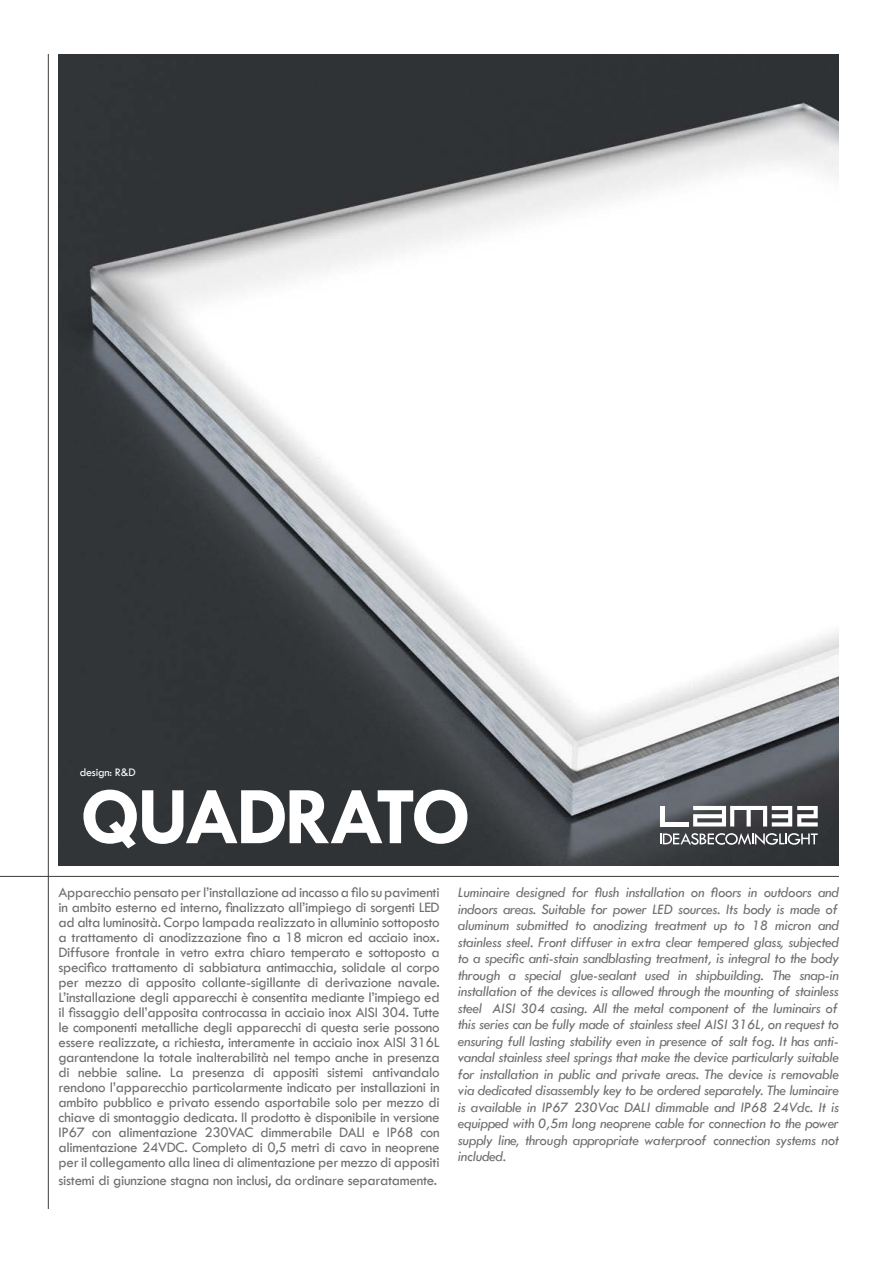
<style>
.page{position:relative;width:893px;height:1263px;background:#fff}
.page>*{position:absolute;margin:0;border:0;box-sizing:border-box;transform-origin:0 0}
.t1{font:700 82.5px "Tw Cen";letter-spacing:-.05em;color:#fff}
.t2{font:15px/15px "Tw Cen";letter-spacing:-.02em;color:#706f6f;text-align:justify}
.t3{font:italic 15px/16.5px "Tw Cen";letter-spacing:-.02em;color:#706f6f;text-align:justify}
.t4{font:12px "Tw Cen";letter-spacing:-.02em;color:#fff}
</style>
<div class="page">
<img style="left:59px;top:54px;width:780px;height:811px">
<hr style="left:0;top:876px;width:839px;height:1px;background:#3c3c3b">
<hr style="left:48px;top:54px;width:1px;height:1155px;background:#3c3c3b">
<hr style="left:660px;top:822px;width:29px;height:4px;background:#fff">
<hr style="left:660px;top:806px;width:4px;height:20px;background:#fff">
<svg style="left:693px;top:806px;width:125px;height:20px"></svg>
<svg style="left:660px;top:833px;width:158px;height:12px"></svg>
<p class="t4" style="left:80px;top:765px;width:57px">design: R&amp;D</p>
<h1 class="t1" style="left:80px;top:767px;width:393px">QUADRATO</h1>
<p class="t2" style="left:59px;top:885px;width:383px">Apparecchio pensato per l’installazione ad incasso a filo su pavimenti in ambito esterno ed interno, finalizzato all’impiego di sorgenti LED ad alta luminosità. Corpo lampada realizzato in alluminio sottoposto a trattamento di anodizzazione fino a 18 micron ed acciaio inox.<br>Diffusore frontale in vetro extra chiaro temperato e sottoposto a specifico trattamento di sabbiatura antimacchia, solidale al corpo per mezzo di apposito collante-sigillante di derivazione navale.<br>L’installazione degli apparecchi è consentita mediante l’impiego ed il fissaggio dell’apposita controcassa in acciaio inox AISI 304. Tutte le componenti metalliche degli apparecchi di questa serie possono essere realizzate, a richiesta, interamente in acciaio inox AISI 316L garantendone la totale inalterabilità nel tempo anche in presenza di nebbie saline. La presenza di appositi sistemi antivandalo rendono l’apparecchio particolarmente indicato per installazioni in ambito pubblico e privato essendo asportabile solo per mezzo di chiave di smontaggio dedicata. Il prodotto è disponibile in versione IP67 con alimentazione 230VAC dimmerabile DALI e IP68 con alimentazione 24VDC. Completo di 0,5 metri di cavo in neoprene per il collegamento alla linea di alimentazione per mezzo di appositi</p>
<p class="t2" style="left:59px;top:1173px;width:380px">sistemi di giunzione stagna non inclusi, da ordinare separatamente.</p>
<p class="t3" style="left:458px;top:884px;width:383px">Luminaire designed for flush installation on floors in outdoors and indoors areas. Suitable for power LED sources. Its body is made of aluminum submitted to anodizing treatment up to 18 micron and stainless steel. Front diffuser in extra clear tempered glass, subjected to a specific anti-stain sandblasting treatment, is integral to the body through a special glue-sealant used in shipbuilding. The snap-in installation of the devices is allowed through the mounting of stainless steel AISI 304 casing. All the metal component of the luminairs of this series can be fully made of stainless steel AISI 316L, on request to ensuring full lasting stability even in presence of salt fog. It has anti&shy;vandal stainless steel springs that make the device particularly suitable for installation in public and private areas. The device is removable via dedicated disassembly key to be ordered separately. The luminaire is available in IP67 230Vac DALI dimmable and IP68 24Vdc. It is equipped with 0,5m long neoprene cable for connection to the power supply line, through appropriate waterproof connection systems not included.</p>
</div>
